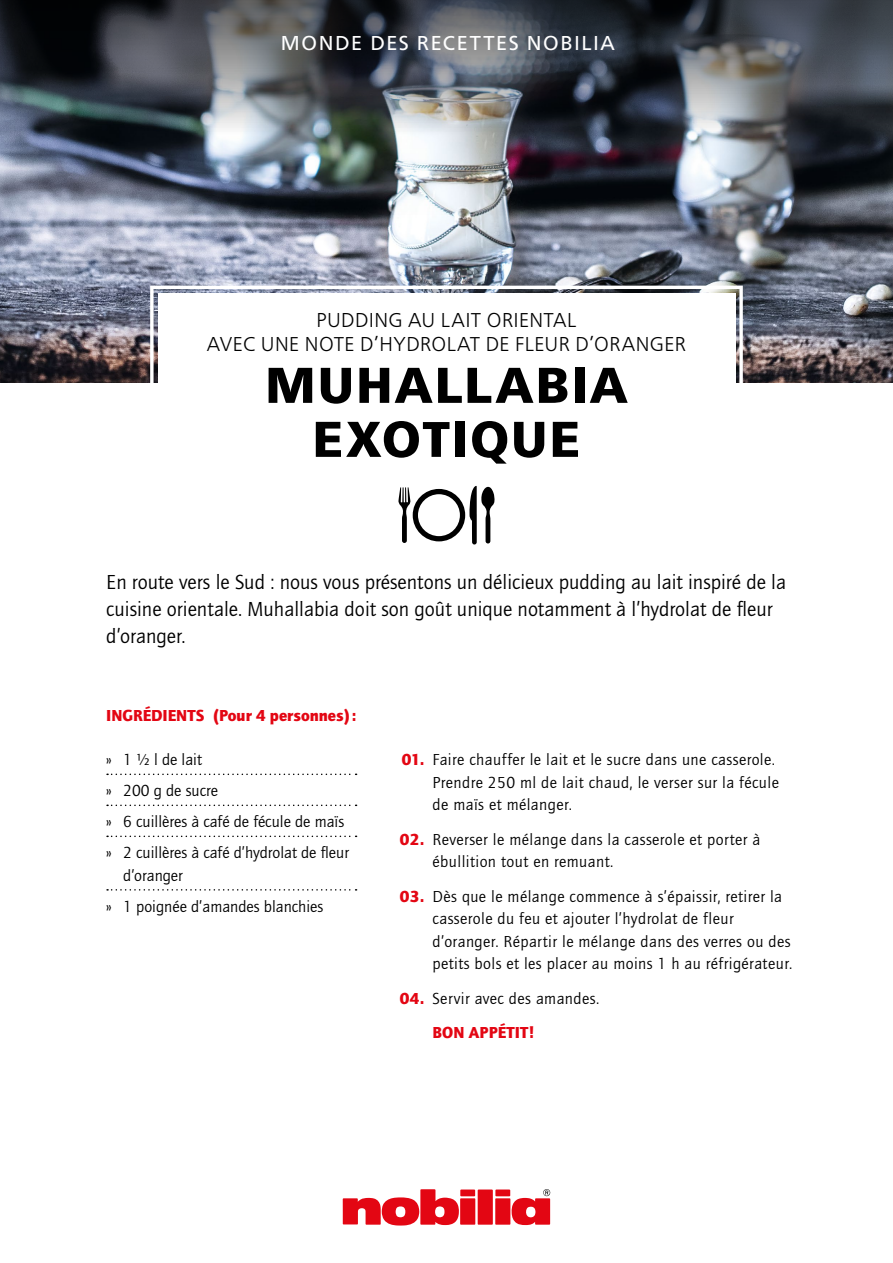
<style>
.page{position:relative;width:893px;height:1263px;background:#fff}
.page>*{position:absolute;margin:0;border:0;box-sizing:border-box;transform-origin:0 0}
._01_RZ_Big_Head{font:700 52.5px/54px "Frutus T";letter-spacing:.035em;color:#000;text-align:center}
.t1{font:21px/27px "Quay Itc T Boo";color:#000}
._01_RZ_Big_Head-2{font:300 21px/24px "Frutus T";letter-spacing:.015em;color:#000;text-align:center}
._01_RZ_Big_Head-3{font:21px "Frutus T";letter-spacing:.075em;color:#fff}
.t2{font:16.5px/22.5px "Quay Itc T Boo";letter-spacing:.025em;color:#000}
.t3{font:16.5px/22.5px "Quay Itc T Boo";color:#000}
.t4{font:900 16.5px "Quay Itc T";color:#e30613}
.s1{font-family:"Quay Itc T";font-weight:900;color:#e30613}
</style>
<div class="page">
<img style="left:0;top:215px;width:893px;height:168px">
<img style="left:0;top:0;width:893px;height:215px">
<svg style="left:343px;top:1189px;width:207px;height:36px"></svg>
<div style="left:158px;top:293px;width:577px;height:193px;background:#fff"></div>
<div style="left:150px;top:286px;width:593px;height:208px;border:3px solid #fff"></div>
<svg style="left:469px;top:486px;width:26px;height:58px"></svg>
<svg style="left:398px;top:487px;width:12px;height:56px"></svg>
<div style="left:413px;top:489px;width:52px;height:52px;border:5px solid #000;border-radius:50%"></div>
<svg style="left:107px;top:773px;width:250px;height:2px"></svg>
<svg style="left:107px;top:804px;width:250px;height:2px"></svg>
<svg style="left:107px;top:835px;width:250px;height:2px"></svg>
<svg style="left:107px;top:889px;width:250px;height:1px"></svg>
<p class="_01_RZ_Big_Head-3" style="left:281px;top:31px;width:335px">MONDE DES RECETTES NOBILIA</p>
<p class="_01_RZ_Big_Head-2" style="left:207px;top:308px;width:480px">PUDDING AU LAIT ORIENTAL<br>AVEC UNE NOTE D’HYDROLAT DE FLEUR D’ORANGER</p>
<p class="_01_RZ_Big_Head" style="left:265px;top:358px;width:364px">MUHALLABIA<br>EXOTIQUE</p>
<p class="t1" style="left:106px;top:569px;width:681px">En route vers le Sud : nous vous présentons un délicieux pudding au lait inspiré de la cuisine orientale. Muhallabia doit son goût unique notamment à l’hydrolat de fleur d’oranger.</p>
<p class="t4" style="left:106px;top:706px;width:251px">INGRÉDIENTS (Pour 4 personnes):</p>
<p class="t2" style="left:106px;top:749px;width:97px">» 1 ½ l de lait</p>
<p class="t3" style="left:106px;top:780px;width:113px">» 200 g de sucre</p>
<p class="t3" style="left:106px;top:811px;width:239px">» 6 cuillères à café de fécule de maïs</p>
<p class="t3" style="left:123px;top:842px;width:227px;text-indent:-17px">» 2 cuillères à café d’hydrolat de fleur d’oranger</p>
<p class="t3" style="left:106px;top:895px;width:219px">» 1 poignée d’amandes blanchies</p>
<p class="t2" style="left:433px;top:749px;width:348px;text-indent:-31px"><span class="s1">01.</span> Faire chauffer le lait et le sucre dans une casserole.<br>Prendre 250 ml de lait chaud, le verser sur la fécule de maïs et mélanger.</p>
<p class="t2" style="left:433px;top:828px;width:329px;text-indent:-33px"><span class="s1">02.</span> Reverser le mélange dans la casserole et porter à ébullition tout en remuant.</p>
<p class="t2" style="left:433px;top:885px;width:361px;text-indent:-33px"><span class="s1">03.</span> Dès que le mélange commence à s’épaissir, retirer la casserole du feu et ajouter l’hydrolat de fleur d’oranger. Répartir le mélange dans des verres ou des petits bols et les placer au moins 1 h au réfrigérateur.</p>
<p class="t2" style="left:400px;top:987px;width:201px"><span class="s1">04.</span> Servir avec des amandes.</p>
<p class="t4" style="left:433px;top:1023px;width:104px">BON APPÉTIT!</p>
</div>
